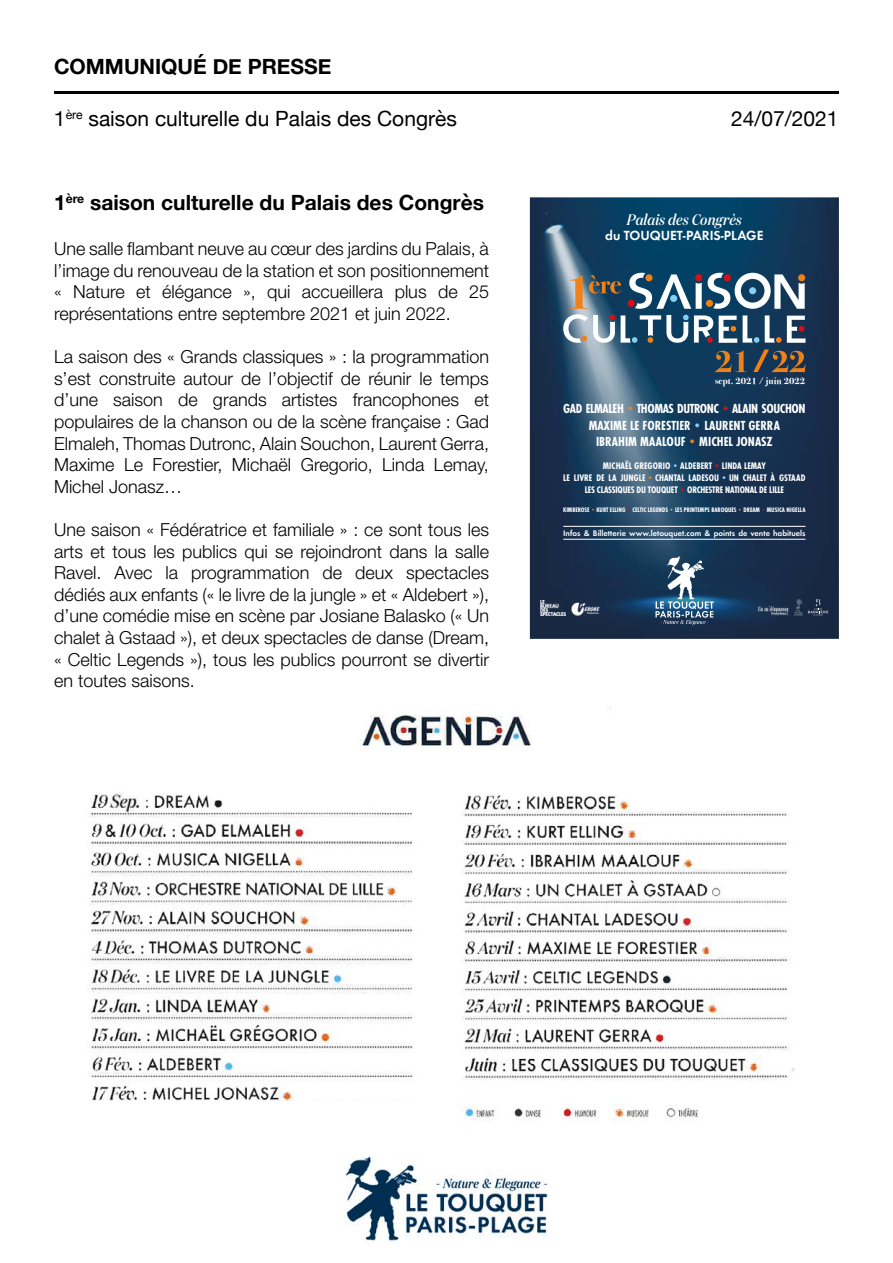
<style>
.page{position:relative;width:893px;height:1263px;background:#fff}
.page>*{position:absolute;margin:0;border:0;box-sizing:border-box;transform-origin:0 0}
.t1{font:700 21px "Helvetica Neue";color:#000}
.t2{font:21px "Helvetica Neue";color:#000}
.t3{font:300 18px/21.6px "Helvetica Neue LT Std";color:#000;text-align:justify}
.t4{font:italic 500 15.15px "Domaine Disp Nar";letter-spacing:.01em;color:#fff}
.t5{font:700 13.65px/16.4px "Futura PT Cond";color:#fff;text-align:center}
.t6{font:600 13.65px "Futura Round";color:#fff}
.t7{font:700 9.9px/11.9px "Futura PT Cond";color:#fff;text-align:center}
.t8{font:700 9.45px "Bodoni Svty Two ITCTT";color:#fff}
.t9{font:600 8.4px "Futura Round";color:#fff}
.t10{font:700 6.9px "Futura PT Cond";color:#fff}
.s1{color:#f08119}
.s2{color:#d80f15}
.s3{color:#84d0f4}
.s4{font-size:9.45px;color:#f08119}
</style>
<div class="page">
<hr style="left:54px;top:91px;width:785px;height:3px;background:#000">
<img style="left:341px;top:1107px;width:208px;height:136px">
<img style="left:530px;top:197px;width:309px;height:442px">
<svg style="left:655px;top:556px;width:59px;height:69px"></svg>
<img style="left:541px;top:601px;width:25px;height:15px">
<img style="left:758px;top:606px;width:31px;height:10px">
<img style="left:571px;top:600px;width:28px;height:16px">
<img style="left:794px;top:599px;width:8px;height:17px">
<svg style="left:808px;top:599px;width:20px;height:17px"></svg>
<hr style="left:563px;top:526px;width:242px;height:1px;background:#fff">
<hr style="left:563px;top:539px;width:242px;height:1px;background:#fff">
<svg style="left:563px;top:273px;width:242px;height:70px"></svg>
<svg style="left:715px;top:350px;width:32px;height:22px"></svg>
<svg style="left:753px;top:349px;width:52px;height:23px"></svg>
<svg style="left:544px;top:211px;width:5px;height:5px"></svg>
<img style="left:89px;top:793px;width:324px;height:307px">
<img style="left:360px;top:707px;width:251px;height:43px">
<img style="left:459px;top:795px;width:336px;height:333px">
<p class="t1" style="left:54px;top:51px;width:279px">COMMUNIQUÉ DE PRESSE</p>
<p class="t2" style="left:54px;top:104px;width:404px">1<sup>ère</sup> saison culturelle du Palais des Congrès</p>
<p class="t2" style="left:731px;top:104px;width:109px">24/07/2021</p>
<p class="t1" style="left:54px;top:186px;width:431px">1<sup>ère</sup> saison culturelle du Palais des Congrès</p>
<p class="t3" style="left:54px;top:238px;width:437px">Une salle flambant neuve au cœur des jardins du Palais, à l’image du renouveau de la station et son positionnement « Nature et élégance », qui accueillera plus de 25 représentations entre septembre 2021 et juin 2022.</p>
<p class="t3" style="left:54px;top:346px;width:436px">La saison des « Grands classiques » : la programmation s’est construite autour de l’objectif de réunir le temps d’une saison de grands artistes francophones et populaires de la chanson ou de la scène française : Gad Elmaleh, Thomas Dutronc, Alain Souchon, Laurent Gerra, Maxime Le Forestier, Michaël Gregorio, Linda Lemay, Michel Jonasz…</p>
<p class="t3" style="left:54px;top:518px;width:437px">Une saison « Fédératrice et familiale » : ce sont tous les arts et tous les publics qui se rejoindront dans la salle Ravel. Avec la programmation de deux spectacles dédiés aux enfants (« le livre de la jungle » et « Aldebert »), d’une comédie mise en scène par Josiane Balasko (« Un chalet à Gstaad »), et deux spectacles de danse (Dream, « Celtic Legends »), tous les publics pourront se divertir en toutes saisons.</p>
<p class="t4" style="left:627px;top:211px;width:116px">Palais des Congrès</p>
<p class="t6" style="left:605px;top:225px;width:160px">du TOUQUET-PARIS-PLAGE</p>
<p class="t8" style="left:715px;top:373px;width:91px">sept. 2021 / juin 2022</p>
<p class="t5" style="left:563px;top:401px;width:244px">GAD ELMALEH<span class="s1">•</span>THOMAS DUTRONC<span class="s2">•</span>ALAIN SOUCHON<br>MAXIME LE FORESTIER<span class="s3">•</span>LAURENT GERRA<br>IBRAHIM MAALOUF<span class="s1">•</span>MICHEL JONASZ</p>
<p class="t7" style="left:563px;top:460px;width:244px">MICHAËL GREGORIO<span class="s3">•</span>ALDEBERT<span class="s2">•</span>LINDA LEMAY<br>LE LIVRE DE LA JUNGLE<span class="s4">•</span>CHANTAL LADESOU<span class="s3">•</span>UN CHALET À GSTAAD<br>LES CLASSIQUES DU TOUQUET<span class="s2">•</span>ORCHESTRE NATIONAL DE LILLE</p>
<p class="t10" style="left:563px;top:505px;width:244px">KIMBEROSE<span class="s1">•</span>KURT ELLING<span class="s2">•</span>CELTIC LEGENDS<span class="s3">•</span>LES PRINTEMPS BAROQUES<span class="s1">•</span>DREAM<span class="s2">•</span>MUSICA NIGELLA</p>
<p class="t9" style="left:563px;top:527px;width:244px">Infos &amp; Billetterie www.letouquet.com &amp; points de vente habituels</p>
</div>
